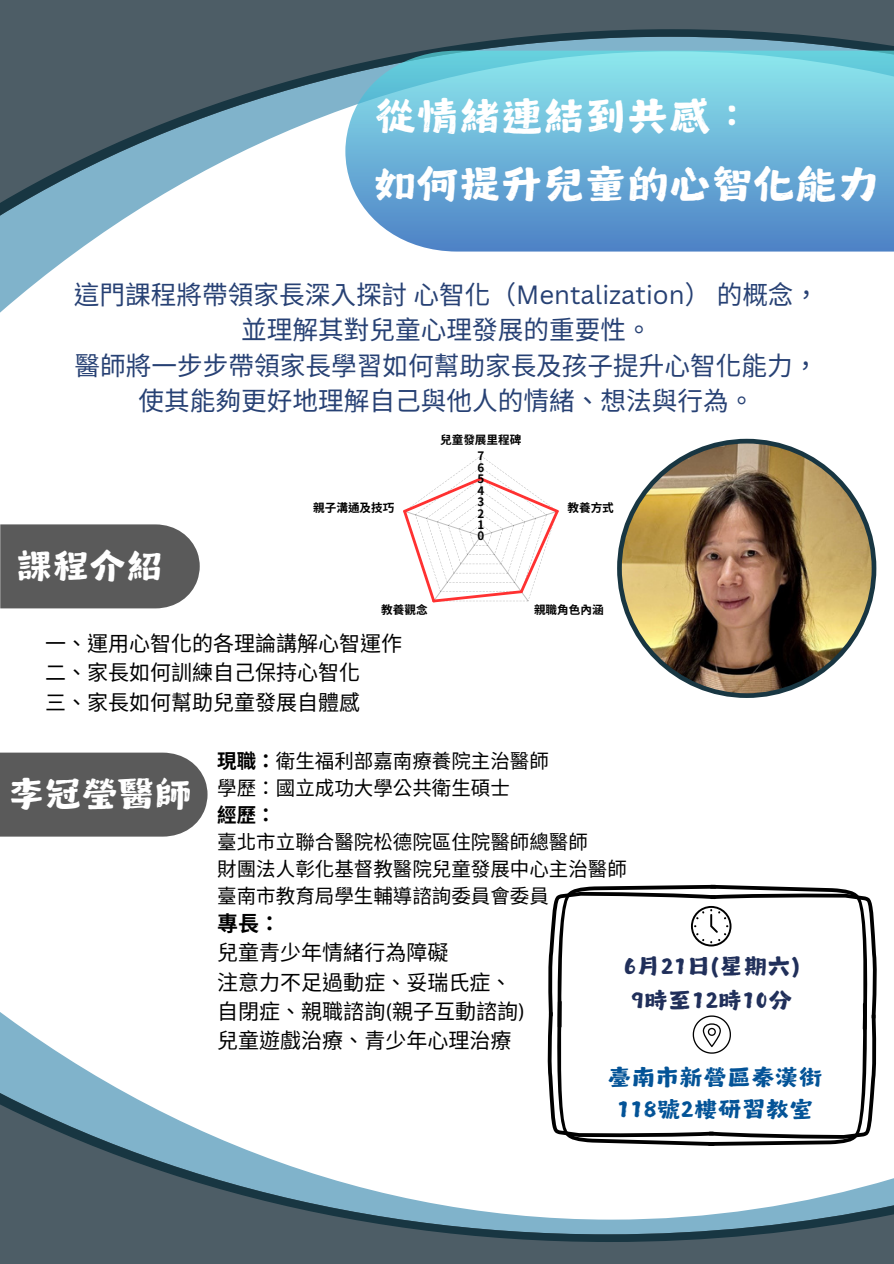
<style>
.page{position:relative;width:894px;height:1264px;background:#fff}
.page>*{position:absolute;margin:0;border:0;box-sizing:border-box;transform-origin:0 0}
.t1{font:46.65px/68.7px "Canva Handwriting Style TC";color:#fff}
.t2{font:40.8px "Canva Handwriting Style TC";color:#fff}
.t3{font:26.55px/32.7px "Canva Handwriting Style SC";color:#035397;text-align:center}
.t4{font:26.4px/33.8px "Canva Handwriting Style SC";color:#202f5a}
.t5{font:25.65px/35.5px "Noto Sans CJ Ksc";color:#274174;text-align:center}
.t6{font:21px "Noto Sans CJ Ksc";color:#000}
.t7{font:700 21px "Noto Sans CJ Ksc";color:#000}
.t8{font:19.5px "Noto Sans CJ Ksc";color:#000}
.t9{font:700 19.5px "Noto Sans CJ Ksc";color:#000}
.t10{font:700 11.55px "Noto Sans TC";color:#000}
.s1{font-family:"Canva Sans"}
.s2{font-weight:700}
</style>
<div class="page">
<div style="left:0;top:1241px;width:893px;height:22px;background:#4d5d66"></div>
<svg style="left:0;top:1041px;width:893px;height:200px"></svg>
<svg style="left:0;top:524px;width:200px;height:84px;background:#626262"></svg>
<svg style="left:0;top:227px;width:893px;height:86px"></svg>
<div style="left:0;top:0;width:893px;height:29px;background:#4d5d66"></div>
<svg style="left:0;top:29px;width:893px;height:198px;fill:#4d5d66"></svg>
<svg style="left:345px;top:51px;width:548px;height:200px;background:#6eb4d7"></svg>
<img style="left:617px;top:439px;width:259px;height:259px">
<div style="left:0;top:752px;width:207px;height:84px;background:#5a5a5a"></div>
<svg style="left:547px;top:884px;width:329px;height:261px"></svg>
<svg style="left:403px;top:455px;width:156px;height:148px"></svg>
<p class="t1" style="left:374px;top:81px;width:506px">從情緒連結到共感：<br>如何提升兒童的心智化能力</p>
<p class="t5" style="left:74px;top:275px;width:726px">這門課程將帶領家長深入探討心智化（<span class="s1">Mentalization</span>）的概念，並理解其對兒童心理發展的重要性。<br>醫師將一步步帶領家長學習如何幫助家長及孩子提升心智化能力，使其能夠更好地理解自己與他人的情緒、 想法與行為。</p>
<p class="t10" style="left:440px;top:430px;width:83px">兒童發展里程碑</p>
<p class="t10" style="left:477px;top:447px;width:8px">7</p>
<p class="t10" style="left:477px;top:458px;width:8px">6</p>
<p class="t10" style="left:477px;top:469px;width:8px">5</p>
<p class="t2" style="left:16px;top:545px;width:148px">課程介紹</p>
<p class="t10" style="left:313px;top:499px;width:83px">親子溝通及技巧</p>
<p class="t10" style="left:477px;top:481px;width:8px">4</p>
<p class="t10" style="left:477px;top:492px;width:8px">3</p>
<p class="t10" style="left:477px;top:504px;width:8px">2</p>
<p class="t10" style="left:477px;top:515px;width:8px">1</p>
<p class="t10" style="left:477px;top:527px;width:8px">0</p>
<p class="t10" style="left:567px;top:499px;width:48px">教養方式</p>
<p class="t10" style="left:381px;top:600px;width:48px">教養觀念</p>
<p class="t10" style="left:534px;top:600px;width:71px">親職角色內涵</p>
<p class="t6" style="left:45px;top:626px;width:358px">一、 運用心智化的各理論講解心智運作</p>
<p class="t6" style="left:45px;top:656px;width:314px">二、 家長如何訓練自己保持心智化</p>
<p class="t6" style="left:45px;top:685px;width:315px">三、 家長如何幫助兒童發展自體感</p>
<p class="t2" style="left:8px;top:773px;width:185px">李冠瑩醫師</p>
<p class="t8" style="left:217px;top:745px;width:333px"><span class="s2">現職：</span> 衛生福利部嘉南療養院主治醫師</p>
<h1 class="t8" style="left:217px;top:772px;width:292px">學歷： 國立成功大學公共衛生碩士</h1>
<h3 class="t9" style="left:217px;top:799px;width:44px">經歷：</h3>
<h2 class="t8" style="left:217px;top:826px;width:372px">臺北市立聯合醫院松德院區住院醫師總醫師</h2>
<p class="t8" style="left:217px;top:853px;width:411px">財團法人彰化基督教醫院兒童發展中心主治醫師</p>
<p class="t8" style="left:217px;top:880px;width:333px">臺南市教育局學生輔導諮詢委員會委員</p>
<p class="t7" style="left:217px;top:906px;width:47px">專長：</p>
<p class="t6" style="left:217px;top:936px;width:231px">兒童青少年情緒行為障礙</p>
<p class="t6" style="left:217px;top:965px;width:280px">注意力不足過動症、 妥瑞氏症、</p>
<p class="t6" style="left:217px;top:994px;width:309px">自閉症、 親職諮詢<span class="s1">(</span>親子互動諮詢<span class="s1">)</span></p>
<p class="t6" style="left:217px;top:1023px;width:295px">兒童遊戲治療、 青少年心理治療</p>
<p class="t4" style="left:623px;top:949px;width:178px">6月21日(星期六)<br>9時至12時10分</p>
<h2 class="t3" style="left:607px;top:1060px;width:216px">臺南市新營區秦漢街<br>118號2樓研習教室</h2>
</div>
